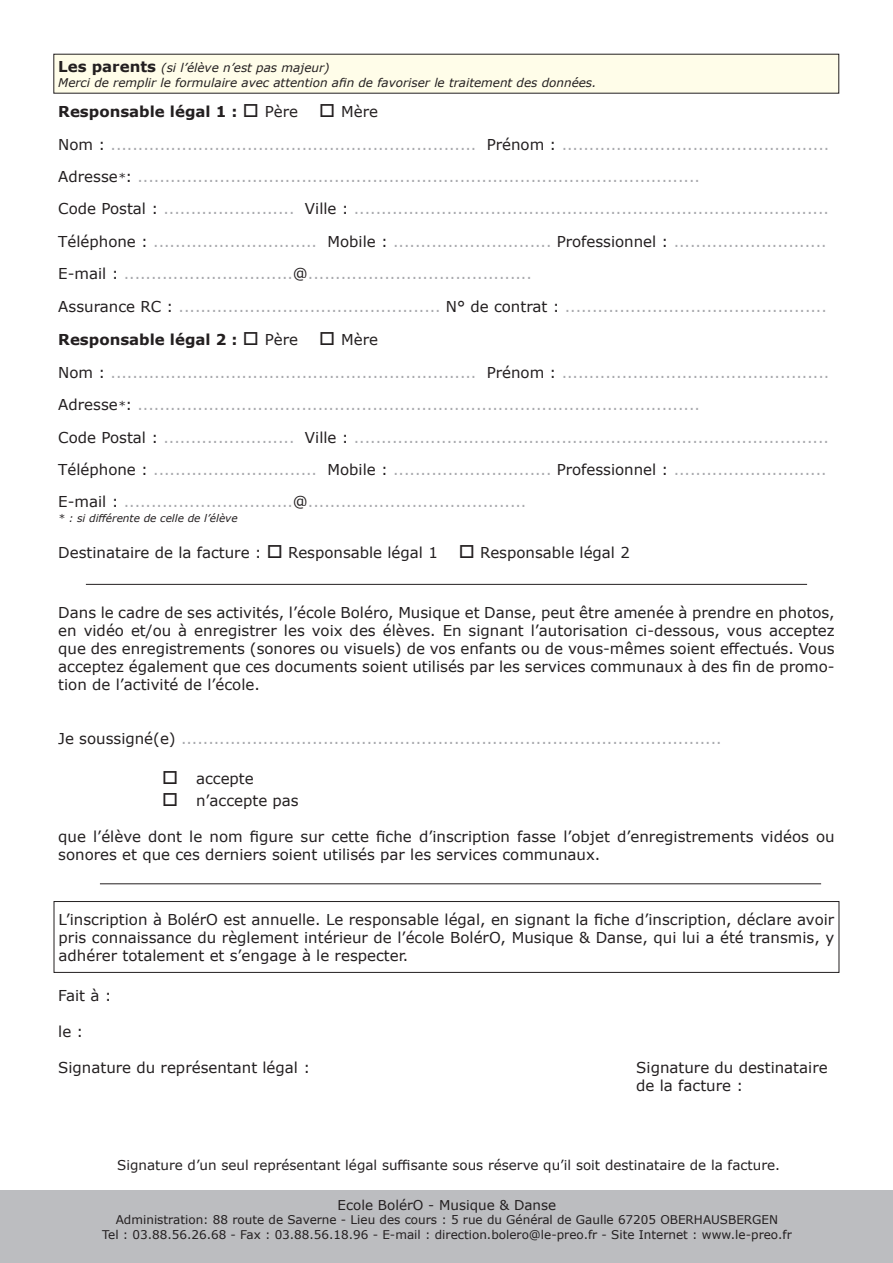
<style>
.page{position:relative;width:893px;height:1263px;background:#fff}
.page>*{position:absolute;margin:0;border:0;box-sizing:border-box;transform-origin:0 0}
.t1{font:15px "Verdana";color:#a8a9ad}
.t2{font:15px/18px "Verdana";color:#231f20;text-align:justify}
.t3{font:700 15px "Verdana";color:#231f20}
.t4{font:13.5px "Verdana";color:#231f20}
.t5{font:12px "Verdana";color:#231f20}
.t6{font:italic 12px "Verdana";color:#231f20}
.t7{font:italic 10.5px "Verdana";color:#231f20}
.s1{font-weight:700;font-style:normal;font-size:15px}
.s2{font-weight:400}
.s3{color:#231f20}
.s4{font-style:italic;font-size:12px;color:#231f20}
</style>
<div class="page">
<div style="left:54px;top:54px;width:785px;height:39px;background:#fffde9"></div>
<div style="left:54px;top:901px;width:785px;height:72px;border:1px solid #231f20"></div>
<hr style="left:86px;top:584px;width:721px;height:1px;background:#231f20">
<hr style="left:100px;top:883px;width:721px;height:1px;background:#231f20">
<div style="left:0;top:1191px;width:893px;height:72px;background:#bcbdc0"></div>
<p class="t6" style="left:58px;top:60px;width:273px"><span class="s1">Les parents</span> (si l’élève n’est pas majeur)</p>
<p class="t6" style="left:58px;top:74px;width:540px">Merci de remplir le formulaire avec attention afin de favoriser le traitement des données.</p>
<p class="t3" style="left:58px;top:101px;width:321px">Responsable légal 1 : □ <span class="s2">Père</span> □ <span class="s2">Mère</span></p>
<p class="t1" style="left:58px;top:134px;width:772px"><span class="s3">Nom :</span> ................................................................... <span class="s3">Prénom :</span> .................................................</p>
<p class="t1" style="left:58px;top:166px;width:643px"><span class="s3">Adresse</span><span class="s4">*</span><span class="s3">:</span> .......................................................................................................</p>
<p class="t1" style="left:58px;top:199px;width:772px"><span class="s3">Code Postal :</span> ........................ <span class="s3">Ville :</span> .......................................................................................</p>
<p class="t1" style="left:58px;top:231px;width:770px"><span class="s3">Téléphone :</span> .............................. <span class="s3">Mobile :</span> ............................. <span class="s3">Professionnel :</span> ............................</p>
<p class="t1" style="left:58px;top:263px;width:475px"><span class="s3">E-mail :</span> ...............................<span class="s3">@</span>.........................................</p>
<p class="t1" style="left:58px;top:296px;width:770px"><span class="s3">Assurance RC :</span> ................................................ <span class="s3">N° de contrat :</span> ................................................</p>
<p class="t3" style="left:58px;top:329px;width:321px">Responsable légal 2 : □ <span class="s2">Père</span> □ <span class="s2">Mère</span></p>
<p class="t1" style="left:58px;top:362px;width:772px"><span class="s3">Nom :</span> ................................................................... <span class="s3">Prénom :</span> .................................................</p>
<p class="t1" style="left:58px;top:394px;width:643px"><span class="s3">Adresse</span><span class="s4">*</span><span class="s3">:</span> .......................................................................................................</p>
<p class="t1" style="left:58px;top:427px;width:772px"><span class="s3">Code Postal :</span> ........................ <span class="s3">Ville :</span> .......................................................................................</p>
<p class="t1" style="left:58px;top:459px;width:770px"><span class="s3">Téléphone :</span> .............................. <span class="s3">Mobile :</span> ............................. <span class="s3">Professionnel :</span> ............................</p>
<p class="t1" style="left:58px;top:491px;width:470px"><span class="s3">E-mail :</span> ...............................<span class="s3">@</span>........................................</p>
<p class="t7" style="left:58px;top:511px;width:181px">* : si différente de celle de l’élève</p>
<p class="t2" style="left:58px;top:543px;width:573px">Destinataire de la facture : □ Responsable légal 1 □ Responsable légal 2</p>
<p class="t2" style="left:58px;top:604px;width:778px">Dans le cadre de ses activités, l’école Boléro, Musique et Danse, peut être amenée à prendre en photos, en vidéo et/ou à enregistrer les voix des élèves. En signant l’autorisation ci-dessous, vous acceptez que des enregistrements (sonores ou visuels) de vos enfants ou de vous-mêmes soient effectués. Vous acceptez également que ces documents soient utilisés par les services communaux à des fin de promo&shy;tion de l’activité de l’école.</p>
<p class="t1" style="left:58px;top:729px;width:665px"><span class="s3">Je soussigné(e)</span> ...................................................................................................</p>
<p class="t2" style="left:162px;top:769px;width:93px">□ accepte</p>
<p class="t2" style="left:162px;top:791px;width:138px">□ n’accepte pas</p>
<p class="t2" style="left:58px;top:827px;width:778px">que l’élève dont le nom figure sur cette fiche d’inscription fasse l’objet d’enregistrements vidéos ou sonores et que ces derniers soient utilisés par les services communaux.</p>
<p class="t2" style="left:59px;top:910px;width:777px">L’inscription à BolérO est annuelle. Le responsable légal, en signant la fiche d’inscription, déclare avoir pris connaissance du règlement intérieur de l’école BolérO, Musique &amp; Danse, qui lui a été transmis, y adhérer totalement et s’engage à le respecter.</p>
<p class="t2" style="left:58px;top:986px;width:55px">Fait à :</p>
<p class="t2" style="left:58px;top:1022px;width:27px">le :</p>
<p class="t2" style="left:58px;top:1058px;width:253px">Signature du représentant légal :</p>
<p class="t2" style="left:636px;top:1058px;width:193px">Signature du destinataire</p>
<p class="t2" style="left:636px;top:1076px;width:108px">de la facture :</p>
<p class="t4" style="left:117px;top:1156px;width:664px">Signature d’un seul représentant légal suffisante sous réserve qu’il soit destinataire de la facture.</p>
<p class="t4" style="left:338px;top:1196px;width:220px">Ecole BolérO - Musique &amp; Danse</p>
<p class="t5" style="left:116px;top:1212px;width:664px">Administration: 88 route de Saverne - Lieu des cours : 5 rue du Général de Gaulle 67205 OBERHAUSBERGEN</p>
<p class="t5" style="left:102px;top:1226px;width:691px">Tel : 03.88.56.26.68 - Fax : 03.88.56.18.96 - E-mail : direction.bolero@le-preo.fr - Site Internet : www.le-preo.fr</p>
</div>
